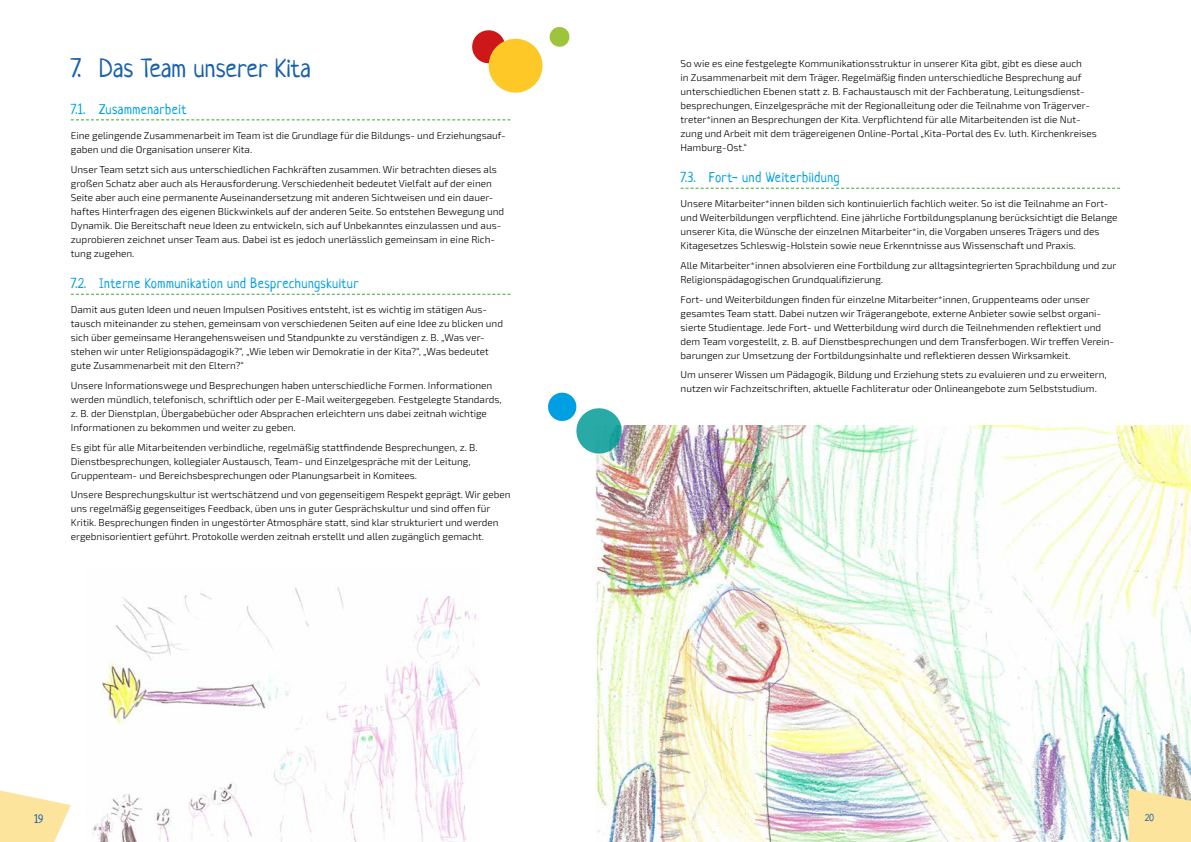
<style>
.page{position:relative;width:1191px;height:842px;background:#fff}
.page>*{position:absolute;margin:0;border:0;box-sizing:border-box;transform-origin:0 0}
.t1{font:26px "Neucha";color:#1961ac}
.t2{font:14px "Neucha";letter-spacing:.03em;color:#009fe3}
.t3{font:12px "Neucha";color:#1961ac}
.t4{font:300 10px/14px "Exo 2";color:#000}
.t5{font:10px "Neucha";color:#1961ac}
</style>
<div class="page">
<svg style="left:71px;top:119px;width:439px;height:1px"></svg>
<svg style="left:71px;top:294px;width:439px;height:1px"></svg>
<img style="left:92px;top:587px;width:388px;height:255px">
<svg style="left:680px;top:188px;width:440px;height:1px"></svg>
<img style="left:595px;top:425px;width:596px;height:417px">
<svg style="left:548px;top:392px;width:75px;height:63px"></svg>
<svg style="left:472px;top:26px;width:98px;height:67px"></svg>
<svg style="left:0;top:790px;width:71px;height:52px"></svg>
<svg style="left:1128px;top:788px;width:63px;height:54px;background:#f5e0a1"></svg>
<h1 class="t1" style="left:71px;top:52px;width:241px">7. Das Team unserer Kita</h1>
<h2 class="t2" style="left:71px;top:100px;width:117px">7.1. Zusammenarbeit</h2>
<p class="t4" style="left:71px;top:128px;width:436px">Eine gelingende Zusammenarbeit im Team ist die Grundlage für die Bildungs- und Erziehungsauf&shy;gaben und die Organisation unserer Kita.</p>
<p class="t4" style="left:71px;top:162px;width:435px">Unser Team setzt sich aus unterschiedlichen Fachkräften zusammen. Wir betrachten dieses als großen Schatz aber auch als Herausforderung. Verschiedenheit bedeutet Vielfalt auf der einen Seite aber auch eine permanente Auseinandersetzung mit anderen Sichtweisen und ein dauer&shy;haftes Hinterfragen des eigenen Blickwinkels auf der anderen Seite. So entstehen Bewegung und Dynamik. Die Bereitschaft neue Ideen zu entwickeln, sich auf Unbekanntes einzulassen und aus&shy;zuprobieren zeichnet unser Team aus. Dabei ist es jedoch unerlässlich gemeinsam in eine Rich&shy;tung zugehen.</p>
<h2 class="t2" style="left:71px;top:275px;width:289px">7.2. Interne Kommunikation und Besprechungskultur</h2>
<p class="t4" style="left:71px;top:302px;width:433px">Damit aus guten Ideen und neuen Impulsen Positives entsteht, ist es wichtig im stätigen Aus&shy;tausch miteinander zu stehen, gemeinsam von verschiedenen Seiten auf eine Idee zu blicken und sich über gemeinsame Herangehensweisen und Standpunkte zu verständigen z. B. „Was ver&shy;stehen wir unter Religionspädagogik?“, „Wie leben wir Demokratie in der Kita?“, „Was bedeutet gute Zusammenarbeit mit den Eltern?“</p>
<p class="t4" style="left:71px;top:378px;width:432px">Unsere Informationswege und Besprechungen haben unterschiedliche Formen. Informationen werden mündlich, telefonisch, schriftlich oder per E-Mail weitergegeben. Festgelegte Standards, z. B. der Dienstplan, Übergabebücher oder Absprachen erleichtern uns dabei zeitnah wichtige Informationen zu bekommen und weiter zu geben.</p>
<p class="t4" style="left:71px;top:440px;width:408px">Es gibt für alle Mitarbeitenden verbindliche, regelmäßig stattfindende Besprechungen, z. B.<br>Dienstbesprechungen, kollegialer Austausch, Team- und Einzelgespräche mit der Leitung,<br>Gruppenteam- und Bereichsbesprechungen oder Planungsarbeit in Komitees.</p>
<p class="t4" style="left:71px;top:487px;width:441px">Unsere Besprechungskultur ist wertschätzend und von gegenseitigem Respekt geprägt. Wir geben uns regelmäßig gegenseitiges Feedback, üben uns in guter Gesprächskultur und sind offen für Kritik. Besprechungen finden in ungestörter Atmosphäre statt, sind klar strukturiert und werden ergebnisorientiert geführt. Protokolle werden zeitnah erstellt und allen zugänglich gemacht.</p>
<p class="t4" style="left:680px;top:56px;width:418px">So wie es eine festgelegte Kommunikationsstruktur in unserer Kita gibt, gibt es diese auch<br>in Zusammenarbeit mit dem Träger. Regelmäßig finden unterschiedliche Besprechung auf unterschiedlichen Ebenen statt z. B. Fachaustausch mit der Fachberatung, Leitungsdienst&shy;besprechungen, Einzelgespräche mit der Regionalleitung oder die Teilnahme von Trägerver&shy;treter*innen an Besprechungen der Kita. Verpflichtend für alle Mitarbeitenden ist die Nut&shy;zung und Arbeit mit dem trägereigenen Online-Portal „Kita-Portal des Ev. luth. Kirchenkreises Hamburg-Ost.“</p>
<h2 class="t2" style="left:680px;top:169px;width:161px">7.3. Fort- und Weiterbildung</h2>
<p class="t4" style="left:680px;top:196px;width:438px">Unsere Mitarbeiter*innen bilden sich kontinuierlich fachlich weiter. So ist die Teilnahme an Fort&shy;und Weiterbildungen verpflichtend. Eine jährliche Fortbildungsplanung berücksichtigt die Belange unserer Kita, die Wünsche der einzelnen Mitarbeiter*in, die Vorgaben unseres Trägers und des Kitagesetzes Schleswig-Holstein sowie neue Erkenntnisse aus Wissenschaft und Praxis.</p>
<p class="t4" style="left:680px;top:258px;width:437px">Alle Mitarbeiter*innen absolvieren eine Fortbildung zur alltagsintegrierten Sprachbildung und zur<br>Religionspädagogischen Grundqualifizierung.</p>
<p class="t4" style="left:680px;top:292px;width:435px">Fort- und Weiterbildungen finden für einzelne Mitarbeiter*innen, Gruppenteams oder unser gesamtes Team statt. Dabei nutzen wir Trägerangebote, externe Anbieter sowie selbst organi&shy;sierte Studientage. Jede Fort- und Wetterbildung wird durch die Teilnehmenden reflektiert und dem Team vorgestellt, z. B. auf Dienstbesprechungen und dem Transferbogen. Wir treffen Verein&shy;barungen zur Umsetzung der Fortbildungsinhalte und reflektieren dessen Wirksamkeit.</p>
<p class="t4" style="left:680px;top:367px;width:428px">Um unserer Wissen um Pädagogik, Bildung und Erziehung stets zu evaluieren und zu erweitern, nutzen wir Fachzeitschriften, aktuelle Fachliteratur oder Onlineangebote zum Selbststudium.</p>
<p class="t3" style="left:34px;top:811px;width:11px">19</p>
<p class="t5" style="left:1145px;top:812px;width:11px">20</p>
</div>
